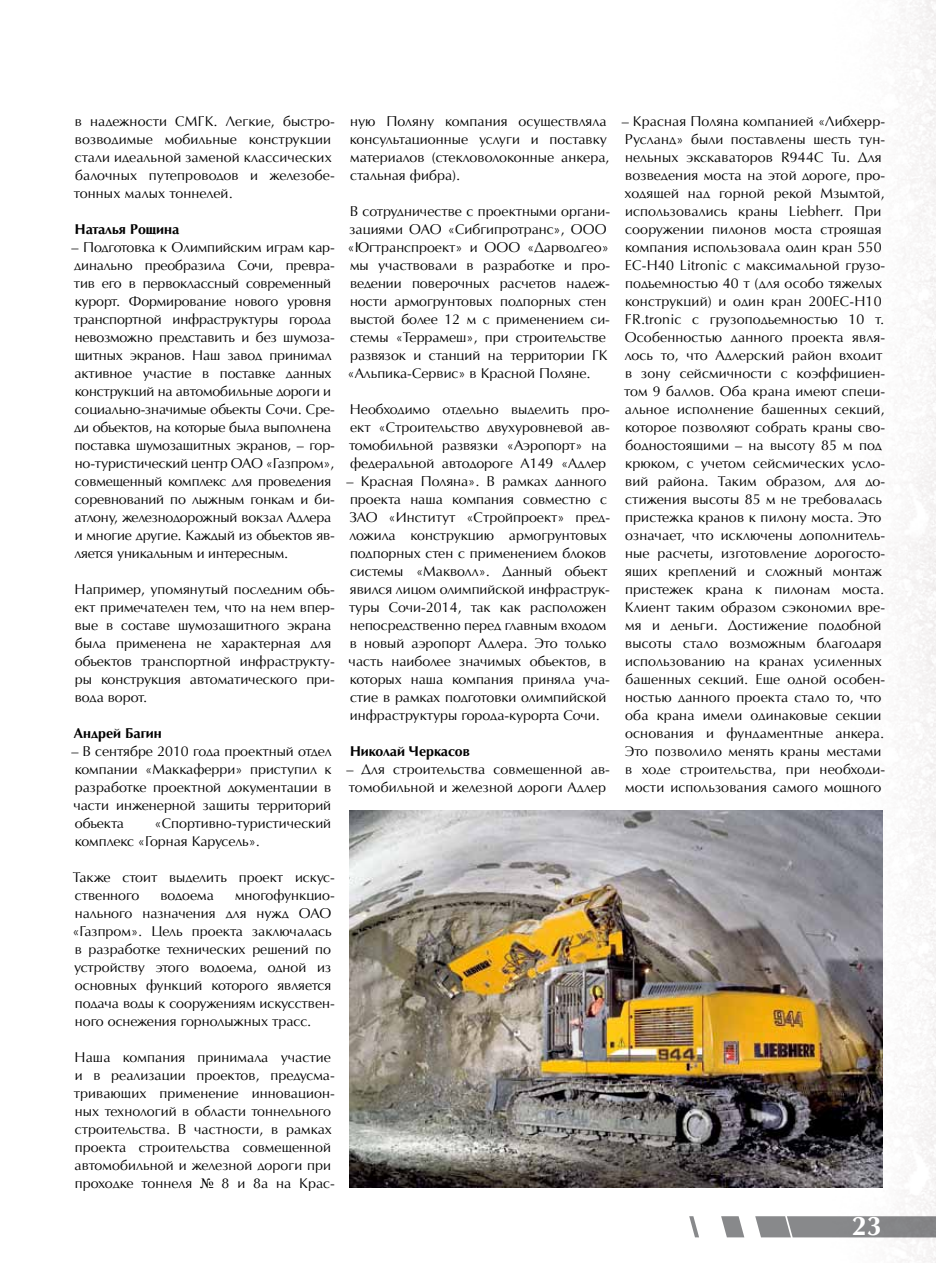
<style>
.page{position:relative;width:936px;height:1263px;background:#fff}
.page>*{position:absolute;margin:0;border:0;box-sizing:border-box;transform-origin:0 0}
.t1{font:700 27px "AG Opus High Resolution";color:#fff}
.t2{font:14.25px/18px "AG Opus High Resolution";color:#000}
.t3{font:700 14.25px "AG Opus High Resolution";color:#000}
.s1{font-family:"Times New Roman"}
</style>
<div class="page">
<img style="left:795px;top:0;width:140px;height:1263px">
<svg style="left:689px;top:1216px;width:246px;height:21px"></svg>
<img style="left:349px;top:810px;width:533px;height:377px">
<p class="t2" style="left:74px;top:112px;width:262px">в надежности СМГК. Легкие, быстро&shy;возводимые мобильные конструкции стали идеальной заменой классических балочных путепроводов и железобе&shy;тонных малых тоннелей.</p>
<p class="t3" style="left:75px;top:221px;width:106px">Наталья Рощина</p>
<p class="t2" style="left:71px;top:238px;width:265px">– Подготовка к Олимпийским играм кар&shy;динально преобразила Сочи, превра&shy;тив его в первоклассный современный курорт. Формирование нового уровня транспортной инфраструктуры города невозможно представить и без шумоза&shy;щитных экранов. Наш завод принимал активное участие в поставке данных конструкций на автомобильные дороги и социально-значимые объекты Сочи. Сре&shy;ди объектов, на которые была выполнена поставка шумозащитных экранов, – гор&shy;но-туристический центр ОАО «Газпром», совмещенный комплекс для проведения соревнований по лыжным гонкам и би&shy;атлону, железнодорожный вокзал Адлера и многие другие. Каждый из объектов яв&shy;ляется уникальным и интересным.</p>
<p class="t2" style="left:75px;top:580px;width:262px">Например, упомянутый последним объ&shy;ект примечателен тем, что на нем впер&shy;вые в составе шумозащитного экрана была применена не характерная для объектов транспортной инфраструкту&shy;ры конструкция автоматического при&shy;вода ворот.</p>
<p class="t3" style="left:74px;top:725px;width:89px">Андрей Багин</p>
<p class="t2" style="left:71px;top:742px;width:262px;text-align:justify">– В сентябре 2010 года проектный отдел компании «Маккаферри» приступил к разработке проектной документации в части инженерной защиты территорий объекта</p>
<p class="t2" style="left:75px;top:814px;width:258px;text-indent:80px">«Спортивно-туристический комплекс «Горная Карусель».</p>
<p class="t2" style="left:73px;top:868px;width:263px">Также стоит выделить проект искус&shy;ственного</p>
<p class="t2" style="left:72px;top:886px;width:264px;text-indent:163px">многофункцио&shy;нального назначения для нужд ОАО «Газпром». Цель проекта заключалась в разработке технических решений по устройству этого водоема, одной из основных функций которого является подача воды к сооружениям искусствен&shy;ного оснежения горнолыжных трасс.</p>
<p class="t2" style="left:74px;top:1048px;width:262px">Наша компания принимала участие и в реализации проектов, предусма&shy;тривающих применение инновацион&shy;ных технологий в области тоннельного строительства. В частности, в рамках проекта строительства совмещенной автомобильной и железной дороги при проходке тоннеля <span class="s1">№</span> 8 и 8а на Крас-</p>
<p class="t2" style="left:160px;top:886px;width:55px">водоема</p>
<p class="t2" style="left:350px;top:112px;width:261px">ную Поляну компания осуществляла консультационные услуги и поставку материалов (стекловолоконные анкера, стальная фибра).</p>
<p class="t2" style="left:347px;top:202px;width:264px">В сотрудничестве с проектными органи&shy;зациями ОАО «Сибгипротранс», ООО «Югтранспроект» и ООО «Дарводгео» мы участвовали в разработке и про&shy;ведении поверочных расчетов надеж&shy;ности армогрунтовых подпорных стен выстой более 12 м с применением си&shy;стемы «Террамеш», при строительстве развязок и станций на территории ГК «Альпика-Сервис» в Красной Поляне.</p>
<p class="t2" style="left:349px;top:400px;width:262px">Необходимо отдельно выделить про&shy;ект «Строительство двухуровневой ав&shy;томобильной развязки «Аэропорт» на федеральной автодороге А149 «Адлер</p>
<p class="t2" style="left:346px;top:472px;width:265px">– Красная Поляна». В рамках данного проекта наша компания совместно с ЗАО «Институт «Стройпроект» пред&shy;ложила конструкцию армогрунтовых подпорных стен с применением блоков системы «Макволл». Данный объект явился лицом олимпийской инфраструк&shy;туры Сочи-2014, так как расположен непосредственно перед главным входом в новый аэропорт Адлера. Это только часть наиболее значимых объектов, в которых наша компания приняла уча&shy;стие в рамках подготовки олимпийской инфраструктуры города-курорта Сочи.</p>
<p class="t3" style="left:350px;top:742px;width:121px">Николай Черкасов</p>
<p class="t2" style="left:346px;top:760px;width:265px">– Для строительства совмещенной ав&shy;томобильной и железной дороги Адлер</p>
<p class="t2" style="left:621px;top:112px;width:265px">– Красная Поляна компанией «Либхерр-Русланд» были поставлены шесть тун&shy;нельных экскаваторов R944C Tu. Для возведения моста на этой дороге, про&shy;ходящей над горной рекой Мзымтой, использовались краны Liebherr. При сооружении пилонов моста строящая компания использовала один кран 550<br>EC-H40 Litronic с максимальной грузо&shy;подъемностью 40 т (для особо тяжелых конструкций) и один кран 200EC-H10<br>FR.tronic с грузоподъемностью 10 т.<br>Особенностью данного проекта явля&shy;лось то, что Адлерский район входит в зону сейсмичности с коэффициен&shy;том 9 баллов. Оба крана имеют специ&shy;альное исполнение башенных секций, которое позволяют собрать краны сво&shy;бодностоящими – на высоту 85 м под крюком, с учетом сейсмических усло&shy;вий района. Таким образом, для до&shy;стижения высоты 85 м не требовалась пристежка кранов к пилону моста. Это означает, что исключены дополнитель&shy;ные расчеты, изготовление дорогосто&shy;ящих креплений и сложный монтаж пристежек крана к пилонам моста.<br>Клиент таким образом сэкономил вре&shy;мя и деньги. Достижение подобной высоты стало возможным благодаря использованию на кранах усиленных башенных секций. Еще одной особен&shy;ностью данного проекта стало то, что оба крана имели одинаковые секции основания и фундаментные анкера.<br>Это позволило менять краны местами в ходе строительства, при необходи&shy;мости использования самого мощного</p>
<h1 class="t1" style="left:851px;top:1210px;width:32px">23</h1>
</div>
